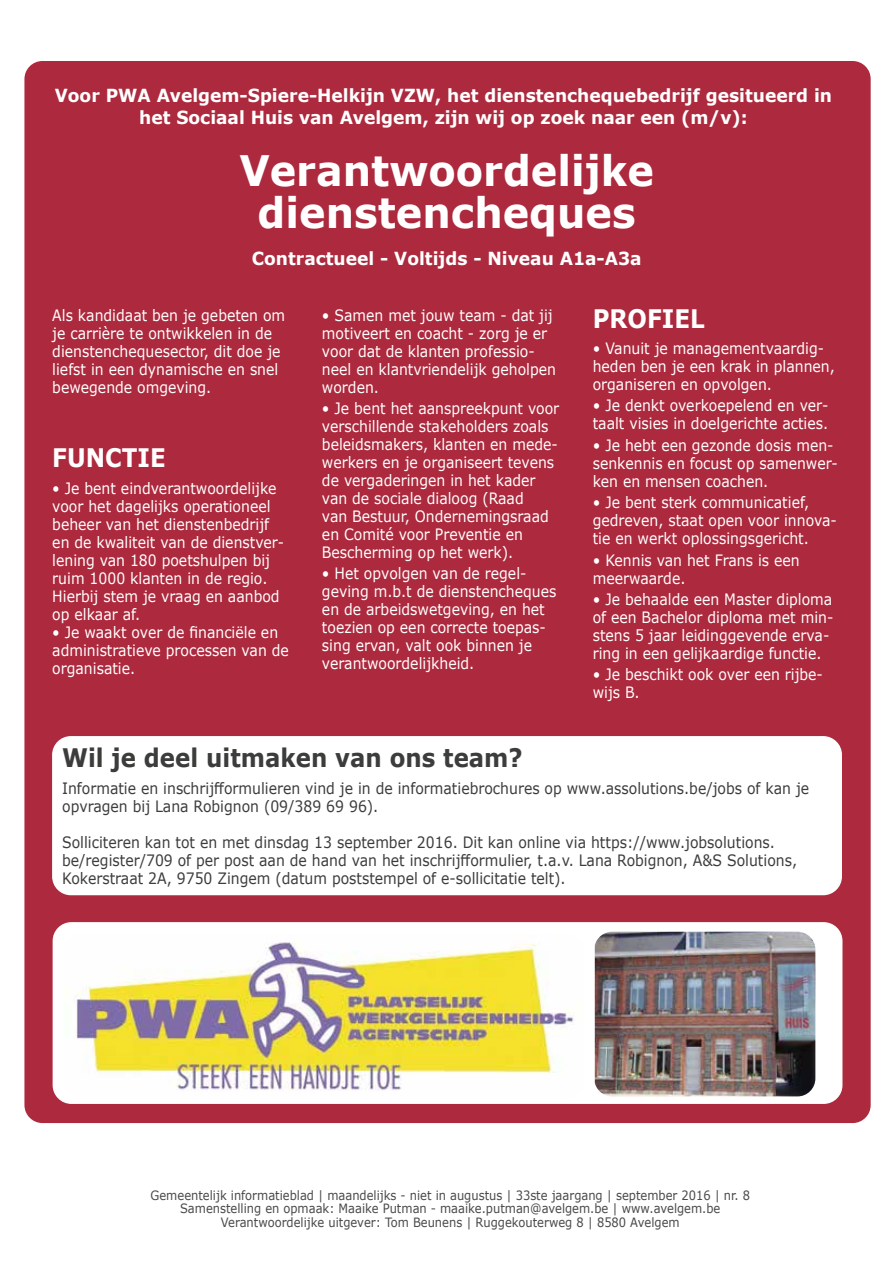
<style>
.page{position:relative;width:893px;height:1263px;background:#fff}
.page>*{position:absolute;margin:0;border:0;box-sizing:border-box;transform-origin:0 0}
.t1{font:700 42px/42px "Verdana";color:#fff;text-align:center;scale:.95 1}
.t2{font:700 25.5px "Verdana";color:#3c3c3b;scale:.9 1}
.t3{font:700 25.5px "Verdana";color:#fff;scale:.9 1}
.t4{font:700 18px/21.6px "Verdana";color:#fff;text-align:center;scale:.95 1}
.t5{font:15.6px/18px "Verdana";color:#fff;scale:.89 1}
.t6{font:15.6px/18px "Verdana";color:#3c3c3b;scale:.89 1}
.t7{font:12.9px/13.5px "Verdana";color:#494949;text-align:center;scale:.89 1}
</style>
<div class="page">
<div style="left:24px;top:61px;width:847px;height:1062px;background:#ad293d;border-radius:18px"></div>
<div style="left:53px;top:923px;width:789px;height:180px;background:#fff;border-radius:18px"></div>
<div style="left:53px;top:922px;width:789px;height:182px;border:2px solid #fff;border-radius:18px"></div>
<img style="left:64px;top:942px;width:510px;height:148px">
<img style="left:595px;top:932px;width:220px;height:164px">
<div style="left:53px;top:737px;width:788px;height:157px;background:#fff;border-radius:18px"></div>
<div style="left:52px;top:736px;width:790px;height:159px;border:2px solid #fff;border-radius:18px"></div>
<p class="t4" style="left:55px;top:84px;width:820px">Voor PWA Avelgem-Spiere-Helkijn VZW, het dienstenchequebedrijf gesitueerd in het Sociaal Huis van Avelgem, zijn wij op zoek naar een (m/v):</p>
<h1 class="t1" style="left:239px;top:148px;width:438px">Verantwoordelijke dienstencheques</h1>
<p class="t4" style="left:252px;top:248px;width:412px">Contractueel - Voltijds - Niveau A1a-A3a</p>
<p class="t5" style="left:52px;top:306px;width:263px">Als kandidaat ben je gebeten om je carrière te ontwikkelen in de dienstenchequesector, dit doe je liefst in een dynamische en snel bewegende omgeving.</p>
<h2 class="t3" style="left:52px;top:440px;width:128px">FUNCTIE</h2>
<p class="t5" style="left:52px;top:479px;width:262px">• Je bent eindverantwoordelijke voor het dagelijks operationeel beheer van het dienstenbedrijf en de kwaliteit van de dienstver&shy;lening van 180 poetshulpen bij ruim 1000 klanten in de regio.<br>Hierbij stem je vraag en aanbod op elkaar af.</p>
<p class="t5" style="left:52px;top:623px;width:267px">• Je waakt over de financiële en administratieve processen van de organisatie.</p>
<p class="t5" style="left:322px;top:306px;width:264px">• Samen met jouw team - dat jij motiveert en coacht - zorg je er voor dat de klanten professio&shy;neel en klantvriendelijk geholpen worden.</p>
<p class="t5" style="left:322px;top:399px;width:268px">• Je bent het aanspreekpunt voor verschillende stakeholders zoals beleidsmakers, klanten en mede&shy;werkers en je organiseert tevens de vergaderingen in het kader van de sociale dialoog (Raad<br>van Bestuur, Ondernemingsraad en Comité voor Preventie en<br>Bescherming op het werk).</p>
<p class="t5" style="left:322px;top:565px;width:265px">• Het opvolgen van de regel&shy;geving m.b.t de dienstencheques en de arbeidswetgeving, en het toezien op een correcte toepas&shy;sing ervan, valt ook binnen je verantwoordelijkheid.</p>
<h2 class="t3" style="left:593px;top:300px;width:126px">PROFIEL</h2>
<p class="t5" style="left:593px;top:339px;width:274px">• Vanuit je managementvaardig&shy;heden ben je een krak in plannen, organiseren en opvolgen.</p>
<p class="t5" style="left:593px;top:397px;width:266px">• Je denkt overkoepelend en ver&shy;taalt visies in doelgerichte acties.</p>
<p class="t5" style="left:593px;top:436px;width:277px">• Je hebt een gezonde dosis men&shy;senkennis en focust op samenwer&shy;ken en mensen coachen.</p>
<p class="t5" style="left:593px;top:493px;width:276px">• Je bent sterk communicatief, gedreven, staat open voor innova&shy;tie en werkt oplossingsgericht.</p>
<p class="t5" style="left:593px;top:551px;width:234px">• Kennis van het Frans is een meerwaarde.</p>
<p class="t5" style="left:593px;top:590px;width:272px">• Je behaalde een Master diploma of een Bachelor diploma met min&shy;stens 5 jaar leidinggevende erva&shy;ring in een gelijkaardige functie.</p>
<p class="t5" style="left:593px;top:666px;width:260px">• Je beschikt ook over een rijbe&shy;wijs B.</p>
<h2 class="t2" style="left:62px;top:740px;width:513px">Wil je deel uitmaken van ons team?</h2>
<p class="t6" style="left:62px;top:779px;width:841px">Informatie en inschrijfformulieren vind je in de informatiebrochures op www.assolutions.be/jobs of kan je opvragen bij Lana Robignon (09/389 69 96).</p>
<p class="t6" style="left:62px;top:833px;width:827px">Solliciteren kan tot en met dinsdag 13 september 2016. Dit kan online via https://www.jobsolutions. be/register/709 of per post aan de hand van het inschrijfformulier, t.a.v. Lana Robignon, A&amp;S Solutions,<br>Kokerstraat 2A, 9750 Zingem (datum poststempel of e-sollicitatie telt).</p>
<p class="t7" style="left:151px;top:1188px;width:675px">Gemeentelijk informatieblad | maandelijks - niet in augustus | 33ste jaargang | september 2016 | nr. 8<br>Samenstelling en opmaak: Maaike Putman - maaike.putman@avelgem.be | www.avelgem.be<br>Verantwoordelijke uitgever: Tom Beunens | Ruggekouterweg 8 | 8580 Avelgem</p>
</div>
